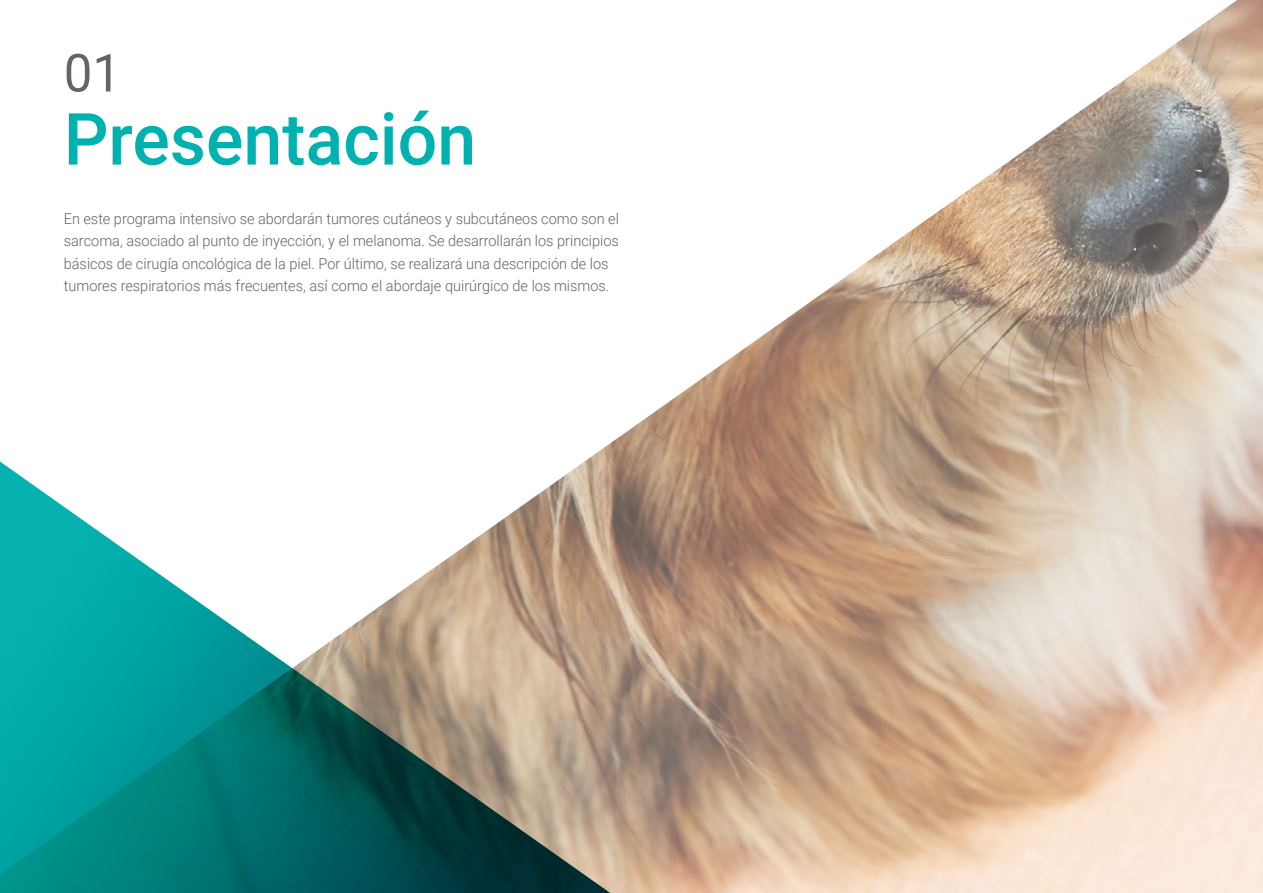
<style>
.page{position:relative;width:1263px;height:893px;background:#fff}
.page>*{position:absolute;margin:0;border:0;box-sizing:border-box;transform-origin:0 0}
.t1{font:500 72px "Roboto";color:#00b2af}
.t2{font:52.5px "Roboto";color:#61646a}
.t3{font:300 15px/22.5px "Roboto";color:#61646a}
</style>
<div class="page">
<img style="left:606px;top:0;width:657px;height:893px">
<svg style="left:0;top:446px;width:640px;height:447px"></svg>
<h2 class="t2" style="left:64px;top:36px;width:59px">01</h2>
<h1 class="t1" style="left:64px;top:89px;width:414px">Presentación</h1>
<p class="t3" style="left:64px;top:207px;width:557px">En este programa intensivo se abordarán tumores cutáneos y subcutáneos como son el sarcoma, asociado al punto de inyección, y el melanoma. Se desarrollarán los principios básicos de cirugía oncológica de la piel. Por último, se realizará una descripción de los tumores respiratorios más frecuentes, así como el abordaje quirúrgico de los mismos.</p>
</div>
